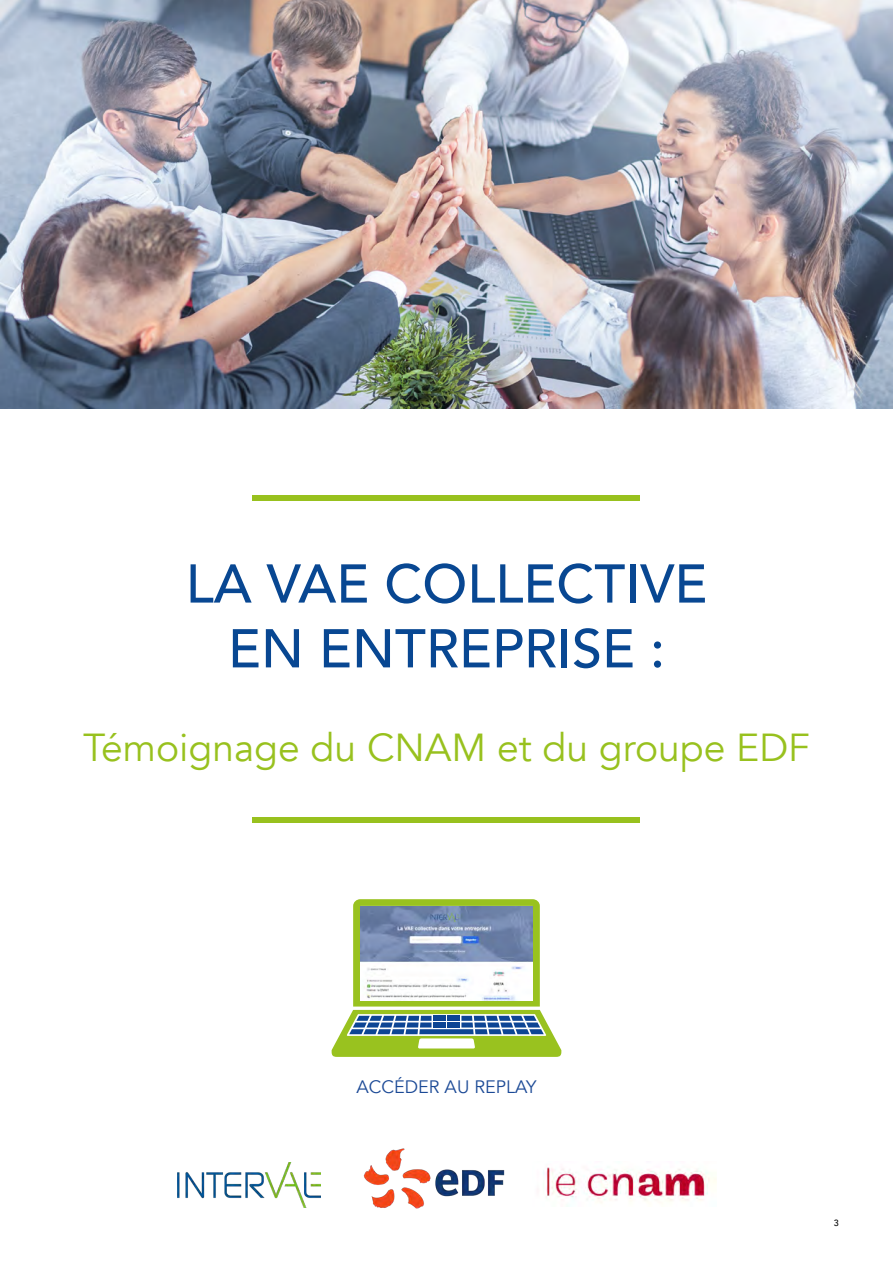
<style>
.page{position:relative;width:893px;height:1263px;background:#fff}
.page>*{position:absolute;margin:0;border:0;box-sizing:border-box;transform-origin:0 0}
.t1{font:500 54px/64.8px "Avenir";color:#084792;text-align:center}
.t2{font:39px "Avenir";color:#98c11e}
.t3{font:18px "Avenir";color:#1c4a96}
.t4{font:500 9px "Avenir";color:#000}
</style>
<div class="page">
<img style="left:0;top:0;width:893px;height:408px">
<img style="left:543px;top:1167px;width:174px;height:36px">
<img style="left:364px;top:1148px;width:141px;height:61px">
<img style="left:177px;top:1163px;width:143px;height:45px">
<div style="left:253px;top:495px;width:387px;height:6px;background:#98c11e"></div>
<div style="left:253px;top:817px;width:387px;height:6px;background:#98c11e"></div>
<svg style="left:332px;top:899px;width:229px;height:158px"></svg>
<img style="left:360px;top:906px;width:173px;height:94px">
<h1 class="t1" style="left:186px;top:548px;width:523px">LA VAE COLLECTIVE<br>EN ENTREPRISE :</h1>
<p class="t2" style="left:83px;top:724px;width:728px">Témoignage du CNAM et du groupe EDF</p>
<p class="t3" style="left:357px;top:1076px;width:181px">ACCÉDER AU REPLAY</p>
<p class="t4" style="left:834px;top:1215px;width:7px">3</p>
</div>
